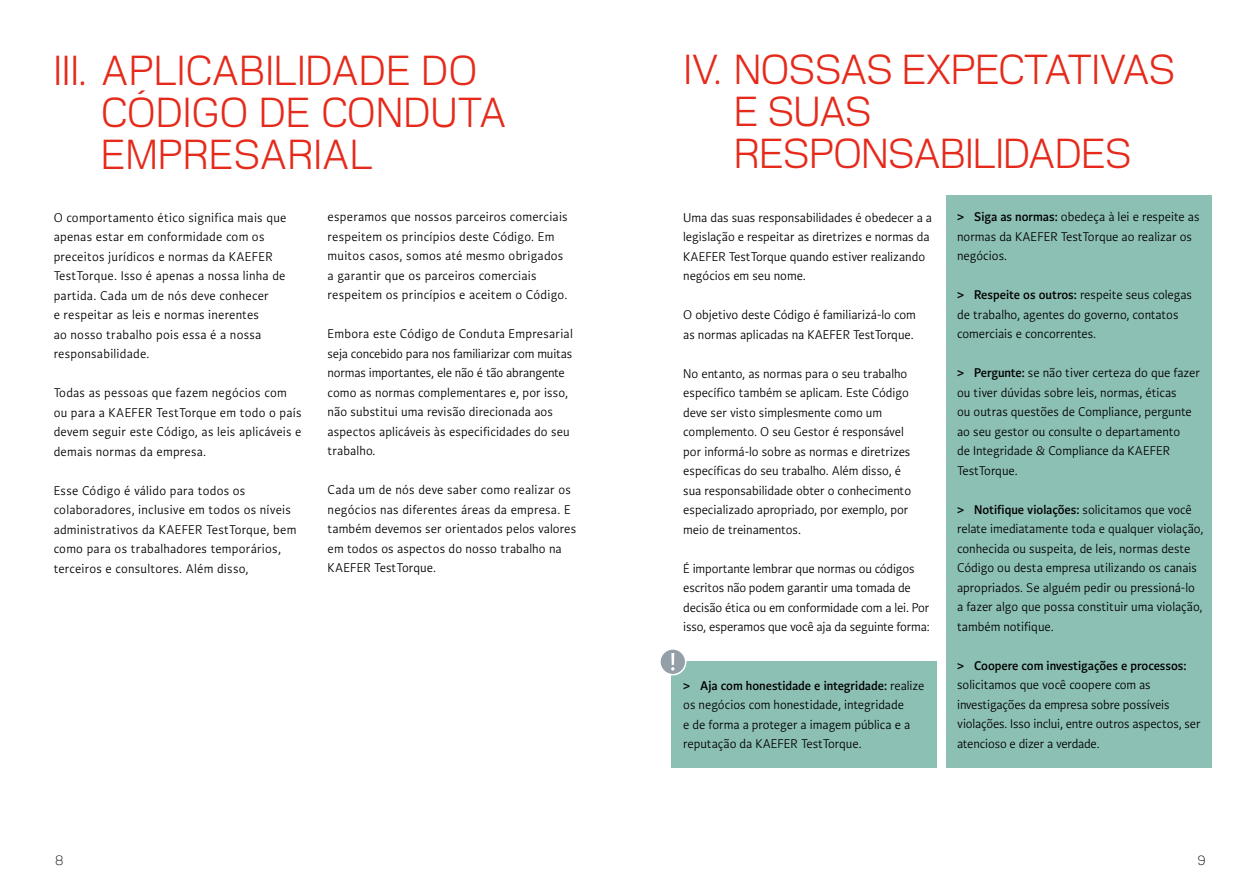
<style>
.page{position:relative;width:1259px;height:893px;background:#fff}
.page>*{position:absolute;margin:0;border:0;box-sizing:border-box;transform-origin:0 0}
.t1{font:42px/42px "Kaefer Headline";letter-spacing:.01em;color:#e52a1b}
.t2{font:42px/42px "Kaefer Headline";letter-spacing:-.01em;color:#e52a1b}
.t3{font:13.5px/19.5px "Kaefer Copy";color:#000}
.t4{font:13.5px/19.5px "Kaefer Copy";letter-spacing:.02em;color:#000}
.t5{font:600 13.5px "Kaefer Copy";color:#000}
.t6{font:300 13.5px "Kaefer Headline";color:#000}
.s1{font-weight:600}
</style>
<div class="page">
<div style="left:946px;top:196px;width:265px;height:572px;background:#8dc0b4"></div>
<div style="left:671px;top:662px;width:266px;height:106px;background:#8dc0b4"></div>
<div style="left:660px;top:649px;width:25px;height:26px;background:#949fa7;border-radius:50%"></div>
<div style="left:659px;top:648px;width:27px;height:27px;border:2px solid #fff;border-radius:50%"></div>
<svg style="left:671px;top:653px;width:3px;height:17px"></svg>
<h1 class="t1" style="left:101px;top:50px;width:407px;text-indent:-48px">III. APLICABILIDADE DO<br>CÓDIGO DE CONDUTA<br>EMPRESARIAL</h1>
<p class="t4" style="left:54px;top:208px;width:234px">O comportamento ético significa mais que apenas estar em conformidade com os preceitos jurídicos e normas da KAEFER TestTorque. Isso é apenas a nossa linha de partida. Cada um de nós deve conhecer<br>e respeitar as leis e normas inerentes<br>ao nosso trabalho pois essa é a nossa responsabilidade.</p>
<p class="t4" style="left:54px;top:383px;width:249px">Todas as pessoas que fazem negócios com ou para a KAEFER TestTorque em todo o país devem seguir este Código, as leis aplicáveis e demais normas da empresa.</p>
<p class="t4" style="left:54px;top:480px;width:244px">Esse Código é válido para todos os colaboradores, inclusive em todos os níveis administrativos da KAEFER TestTorque, bem como para os trabalhadores temporários, terceiros e consultores. Além disso,</p>
<p class="t4" style="left:328px;top:207px;width:242px">esperamos que nossos parceiros comerciais respeitem os princípios deste Código. Em muitos casos, somos até mesmo obrigados a garantir que os parceiros comerciais respeitem os princípios e aceitem o Código.</p>
<p class="t3" style="left:328px;top:324px;width:247px">Embora este Código de Conduta Empresarial seja concebido para nos familiarizar com muitas normas importantes, ele não é tão abrangente como as normas complementares e, por isso, não substitui uma revisão direcionada aos aspectos aplicáveis às especificidades do seu trabalho.</p>
<p class="t3" style="left:328px;top:480px;width:250px">Cada um de nós deve saber como realizar os negócios nas diferentes áreas da empresa. E também devemos ser orientados pelos valores em todos os aspectos do nosso trabalho na KAEFER TestTorque.</p>
<h1 class="t2" style="left:734px;top:49px;width:442px;text-indent:-51px">IV. NOSSAS EXPECTATIVAS<br>E SUAS<br>RESPONSABILIDADES</h1>
<p class="t3" style="left:683px;top:208px;width:250px">Uma das suas responsabilidades é obedecer a a legislação e respeitar as diretrizes e normas da KAEFER TestTorque quando estiver realizando negócios em seu nome.</p>
<p class="t3" style="left:683px;top:305px;width:234px">O objetivo deste Código é familiarizá-lo com as normas aplicadas na KAEFER TestTorque.</p>
<p class="t3" style="left:683px;top:363px;width:229px">No entanto, as normas para o seu trabalho específico também se aplicam. Este Código deve ser visto simplesmente como um complemento. O seu Gestor é responsável por informá-lo sobre as normas e diretrizes específicas do seu trabalho. Além disso, é sua responsabilidade obter o conhecimento especializado apropriado, por exemplo, por meio de treinamentos.</p>
<p class="t3" style="left:683px;top:558px;width:248px">É importante lembrar que normas ou códigos escritos não podem garantir uma tomada de decisão ética ou em conformidade com a lei. Por isso, esperamos que você aja da seguinte forma:</p>
<p class="t3" style="left:683px;top:675px;width:243px"><span class="s1">&gt; Aja com honestidade e integridade:</span> realize os negócios com honestidade, integridade<br>e de forma a proteger a imagem pública e a reputação da KAEFER TestTorque.</p>
<p class="t3" style="left:957px;top:207px;width:244px"><span class="s1">&gt; Siga as normas:</span> obedeça à lei e respeite as normas da KAEFER TestTorque ao realizar os negócios.</p>
<p class="t3" style="left:957px;top:285px;width:236px"><span class="s1">&gt; Respeite os outros:</span> respeite seus colegas de trabalho, agentes do governo, contatos comerciais e concorrentes.</p>
<p class="t3" style="left:957px;top:363px;width:244px"><span class="s1">&gt; Pergunte:</span> se não tiver certeza do que fazer ou tiver dúvidas sobre leis, normas, éticas<br>ou outras questões de Compliance, pergunte ao seu gestor ou consulte o departamento<br>de Integridade &amp; Compliance da KAEFER TestTorque.</p>
<p class="t3" style="left:957px;top:500px;width:248px"><span class="s1">&gt; Notifique violações:</span> solicitamos que você relate imediatamente toda e qualquer violação, conhecida ou suspeita, de leis, normas deste Código ou desta empresa utilizando os canais apropriados. Se alguém pedir ou pressioná-lo a fazer algo que possa constituir uma violação, também notifique.</p>
<p class="t5" style="left:957px;top:658px;width:231px">&gt; Coopere com investigações e processos:</p>
<p class="t3" style="left:957px;top:675px;width:245px">solicitamos que você coopere com as investigações da empresa sobre possíveis violações. Isso inclui, entre outros aspectos, ser atencioso e dizer a verdade.</p>
<p class="t6" style="left:55px;top:853px;width:10px">8</p>
<p class="t6" style="left:1197px;top:853px;width:10px">9</p>
</div>
